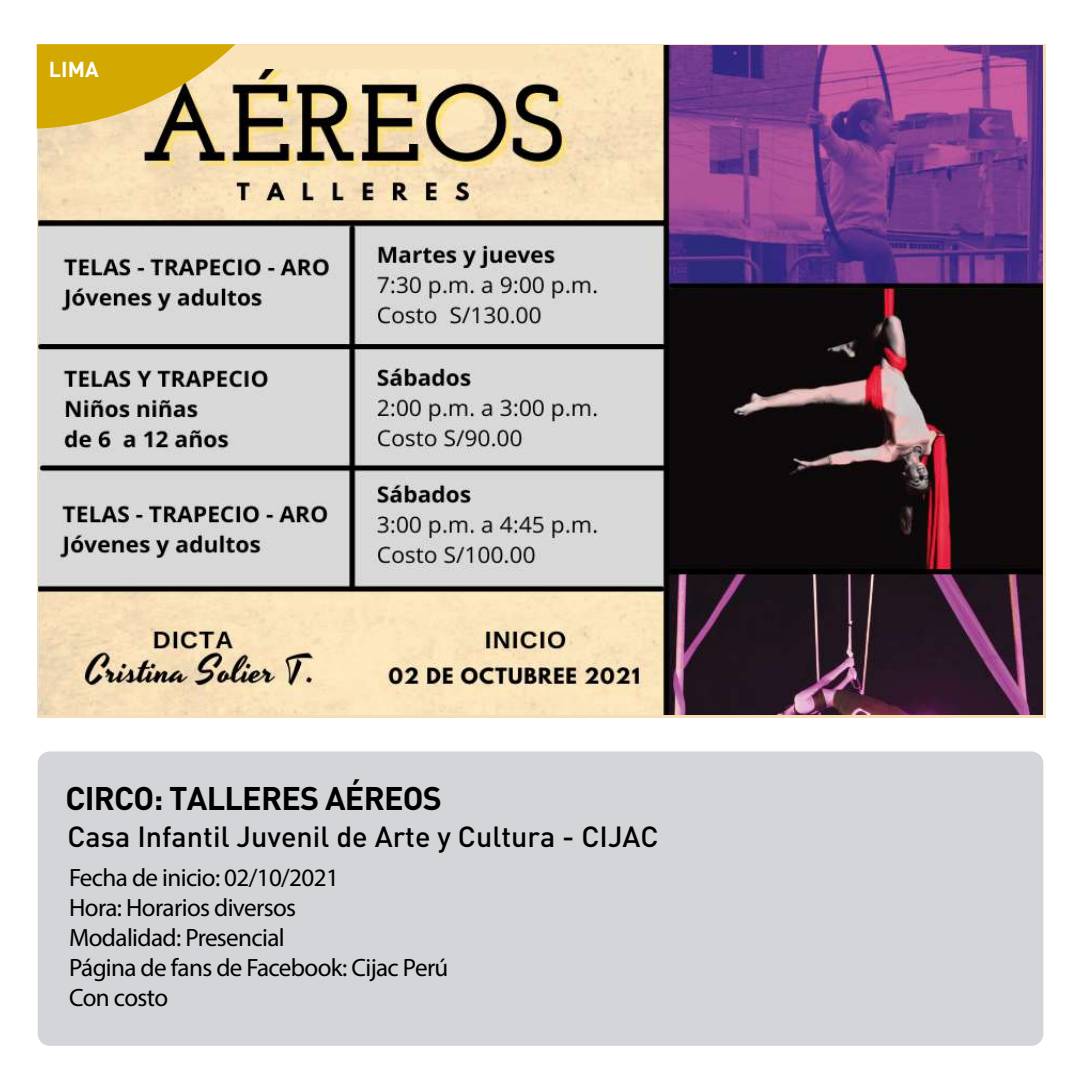
<style>
.page{position:relative;width:1080px;height:1080px;background:#fff}
.page>*{position:absolute;margin:0;border:0;box-sizing:border-box;transform-origin:0 0}
.t1{font:700 32.3px "DIN";letter-spacing:-.025em;color:#010000}
.t2{font:500 28.8px "DIN";color:#010000}
.t3{font:25.1px/30.1px "Myriad Pro";letter-spacing:-.025em;color:#010000}
.t4{font:700 21.4px "DIN";color:#fff}
</style>
<div class="page">
<div style="left:38px;top:751px;width:1005px;height:295px;background:#d3d5d8;border-radius:12px"></div>
<img style="left:37px;top:45px;width:1006px;height:670px">
<div style="left:209px;top:45px;width:324px;height:24px;background:#fae2b9"></div>
<svg style="left:37px;top:44px;width:198px;height:85px;background:#d2b034"></svg>
<p class="t4" style="left:49px;top:55px;width:51px">LIMA</p>
<p class="t1" style="left:65px;top:778px;width:378px">CIRCO: TALLERES AÉREOS</p>
<p class="t2" style="left:68px;top:818px;width:593px">Casa Infantil Juvenil de Arte y Cultura - CIJAC</p>
<p class="t3" style="left:69px;top:862px;width:381px">Fecha de inicio: 02/10/2021<br>Hora: Horarios diversos<br>Modalidad: Presencial<br>Página de fans de Facebook: Cijac Perú<br>Con costo</p>
</div>
